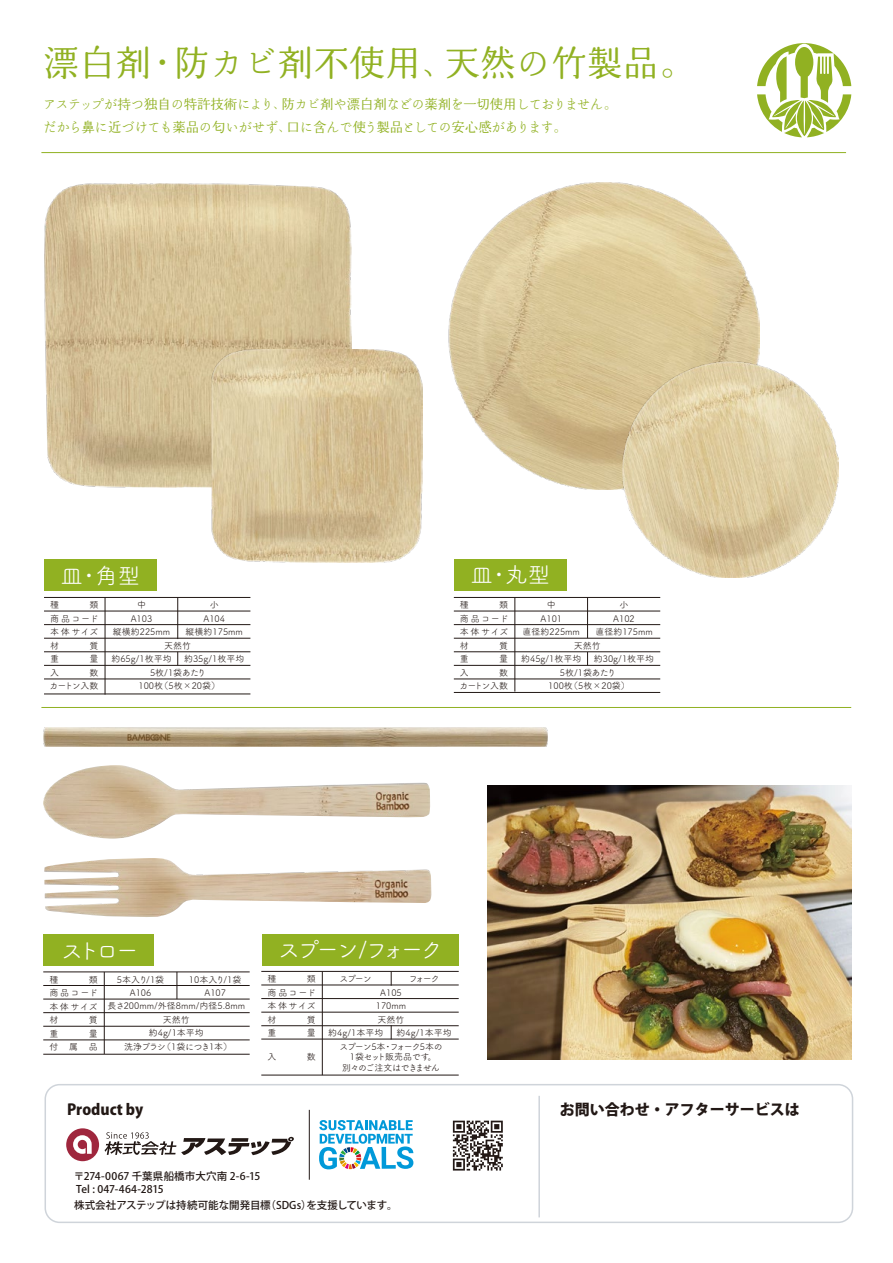
<style>
.page{position:relative;width:893px;height:1263px;background:#fff}
.page>*{position:absolute;margin:0;border:0;box-sizing:border-box;transform-origin:0 0}
.t1{font:36px "Kinuta Marumin Shinano Std N R";color:#91b122}
.t2{font:22.5px "Tsuku A Rd Gothic Std R";letter-spacing:-.15em;color:#fff}
.t3{font:800 15px "Koz Go Pr 6 N";color:#221815}
.t4{font:13.5px/22.5px "Kinuta Marumin Shinano Std N R";letter-spacing:-.03em;color:#91b122}
.t5{font:500 10.5px/13.5px "Koz Go Pro";color:#221815}
.t6{font:9px/13.5px "Tsuku A Rd Gothic Std R";color:#221815;text-align:center}
.t7{font:9px/10.5px "Tsuku A Rd Gothic Std R";letter-spacing:-.11em;color:#221815;text-align:center}
</style>
<div class="page">
<img style="left:449px;top:182px;width:310px;height:307px">
<img style="left:44px;top:183px;width:307px;height:304px">
<img style="left:622px;top:361px;width:216px;height:216px">
<img style="left:44px;top:858px;width:387px;height:59px">
<img style="left:43px;top:765px;width:387px;height:74px">
<img style="left:211px;top:350px;width:212px;height:212px">
<img style="left:43px;top:728px;width:504px;height:19px">
<img style="left:487px;top:786px;width:365px;height:273px">
<hr style="left:44px;top:597px;width:206px;height:1px;background:#221815">
<hr style="left:44px;top:611px;width:206px;height:1px;background:#221815">
<hr style="left:44px;top:624px;width:206px;height:1px;background:#221815">
<hr style="left:44px;top:638px;width:206px;height:1px;background:#221815">
<hr style="left:44px;top:651px;width:206px;height:1px;background:#221815">
<hr style="left:44px;top:665px;width:206px;height:1px;background:#221815">
<hr style="left:44px;top:679px;width:206px;height:1px;background:#221815">
<hr style="left:44px;top:694px;width:206px;height:1px;background:#221815">
<hr style="left:105px;top:597px;width:1px;height:97px;background:#221815">
<hr style="left:177px;top:597px;width:1px;height:42px;background:#221815">
<svg style="left:177px;top:652px;width:1px;height:13px"></svg>
<hr style="left:454px;top:597px;width:206px;height:1px;background:#221815">
<hr style="left:454px;top:611px;width:206px;height:1px;background:#221815">
<hr style="left:454px;top:624px;width:206px;height:1px;background:#221815">
<hr style="left:454px;top:638px;width:206px;height:1px;background:#221815">
<hr style="left:454px;top:651px;width:206px;height:1px;background:#221815">
<hr style="left:454px;top:665px;width:206px;height:1px;background:#221815">
<hr style="left:454px;top:679px;width:206px;height:1px;background:#221815">
<hr style="left:454px;top:692px;width:206px;height:1px;background:#221815">
<hr style="left:515px;top:597px;width:1px;height:94px;background:#221815">
<hr style="left:587px;top:597px;width:1px;height:41px;background:#221815">
<svg style="left:587px;top:652px;width:1px;height:13px"></svg>
<div style="left:45px;top:560px;width:112px;height:31px;background:#91b122"></div>
<div style="left:454px;top:559px;width:113px;height:31px;background:#91b122"></div>
<hr style="left:261px;top:971px;width:198px;height:1px;background:#221815">
<hr style="left:261px;top:985px;width:198px;height:1px;background:#221815">
<hr style="left:261px;top:998px;width:198px;height:1px;background:#221815">
<hr style="left:261px;top:1012px;width:198px;height:1px;background:#221815">
<hr style="left:261px;top:1025px;width:198px;height:1px;background:#221815">
<hr style="left:261px;top:1039px;width:198px;height:1px;background:#221815">
<hr style="left:261px;top:1075px;width:198px;height:1px;background:#221815">
<hr style="left:322px;top:971px;width:1px;height:104px;background:#221815">
<svg style="left:391px;top:971px;width:1px;height:15px"></svg>
<svg style="left:391px;top:1025px;width:1px;height:14px"></svg>
<div style="left:262px;top:934px;width:197px;height:31px;background:#91b122"></div>
<hr style="left:43px;top:972px;width:207px;height:1px;background:#221815">
<hr style="left:43px;top:985px;width:207px;height:1px;background:#221815">
<hr style="left:43px;top:999px;width:207px;height:1px;background:#221815">
<hr style="left:43px;top:1012px;width:207px;height:1px;background:#221815">
<hr style="left:43px;top:1026px;width:207px;height:1px;background:#221815">
<hr style="left:43px;top:1040px;width:207px;height:1px;background:#221815">
<hr style="left:43px;top:1054px;width:207px;height:1px;background:#221815">
<hr style="left:104px;top:972px;width:1px;height:82px;background:#221815">
<svg style="left:177px;top:972px;width:1px;height:27px"></svg>
<div style="left:44px;top:934px;width:110px;height:32px;background:#91b122"></div>
<hr style="left:41px;top:152px;width:805px;height:1px;background:#91b122">
<hr style="left:41px;top:707px;width:810px;height:1px;background:#91b122">
<svg style="left:757px;top:43px;width:94px;height:94px"></svg>
<div style="left:45px;top:1084px;width:808px;height:139px;border:2px solid #cfd4da;border-radius:14px"></div>
<hr style="left:538px;top:1096px;width:2px;height:121px;background:#cfd4da">
<svg style="left:66px;top:1128px;width:33px;height:33px"></svg>
<svg style="left:105px;top:1132px;width:189px;height:23px"></svg>
<svg style="left:319px;top:1120px;width:94px;height:49px"></svg>
<hr style="left:309px;top:1110px;width:1px;height:70px;background:#221815">
<svg style="left:453px;top:1121px;width:50px;height:49px"></svg>
<h1 class="t1" style="left:43px;top:43px;width:651px">漂白剤・防カビ剤不使用、天然の竹製品。</h1>
<h3 class="t4" style="left:43px;top:94px;width:575px">アステップが持つ独自の特許技術により、防カビ剤や漂白剤などの薬剤を一切使用しておりません。だから鼻に近づけても薬品の匂いがせず、口に含んで使う製品としての安心感があります。</h3>
<h2 class="t2" style="left:61px;top:559px;width:81px">皿・角型</h2>
<h2 class="t2" style="left:470px;top:558px;width:81px">皿・丸型</h2>
<p class="t6" style="left:50px;top:598px;width:10px">種</p>
<p class="t6" style="left:50px;top:598px;width:50px;text-align:justify;text-indent:39px">類商品コード本体サイズ材</p>
<p class="t6" style="left:90px;top:638px;width:10px">質</p>
<p class="t6" style="left:50px;top:652px;width:10px">重</p>
<p class="t6" style="left:90px;top:652px;width:10px">量</p>
<p class="t6" style="left:50px;top:665px;width:10px">入</p>
<p class="t6" style="left:50px;top:665px;width:50px;text-align:right">数<br>カートン入数</p>
<p class="t6" style="left:113px;top:598px;width:59px">中<br>A103<br>縦横約225mm</p>
<p class="t6" style="left:111px;top:652px;width:62px">約65g/1枚平均</p>
<p class="t6" style="left:186px;top:598px;width:59px">小<br>A104<br>縦横約175mm</p>
<p class="t6" style="left:184px;top:652px;width:62px">約35g/1枚平均</p>
<p class="t6" style="left:164px;top:638px;width:28px">天然竹</p>
<p class="t6" style="left:138px;top:665px;width:83px">5枚/1袋あたり<br>100枚（5枚×20袋）</p>
<p class="t6" style="left:460px;top:598px;width:10px">種</p>
<p class="t6" style="left:460px;top:598px;width:50px;text-align:justify;text-indent:39px">類商品コード本体サイズ材</p>
<p class="t6" style="left:499px;top:638px;width:10px">質</p>
<p class="t6" style="left:460px;top:652px;width:10px">重</p>
<p class="t6" style="left:499px;top:652px;width:10px">量</p>
<p class="t6" style="left:460px;top:665px;width:10px">入</p>
<p class="t6" style="left:459px;top:665px;width:50px;text-align:right">数<br>カートン入数</p>
<p class="t6" style="left:523px;top:598px;width:59px">中<br>A101<br>直径約225mm</p>
<p class="t6" style="left:521px;top:652px;width:62px">約45g/1枚平均</p>
<p class="t6" style="left:595px;top:598px;width:59px">小<br>A102<br>直径約175mm</p>
<p class="t6" style="left:594px;top:652px;width:62px">約30g/1枚平均</p>
<p class="t6" style="left:574px;top:638px;width:28px">天然竹</p>
<p class="t6" style="left:548px;top:665px;width:83px">5枚/1袋あたり<br>100枚（5枚×20袋）</p>
<h2 class="t2" style="left:61px;top:933px;width:79px">ストロー</h2>
<h2 class="t2" style="left:278px;top:933px;width:167px">スプーン/フォーク</h2>
<p class="t6" style="left:49px;top:972px;width:10px">種</p>
<p class="t6" style="left:49px;top:972px;width:50px;text-align:justify;text-indent:39px">類商品コード本体サイズ材</p>
<p class="t6" style="left:89px;top:1012px;width:10px">質</p>
<p class="t6" style="left:49px;top:1026px;width:50px;text-align:right">量<br>付属品</p>
<p class="t6" style="left:49px;top:1026px;width:10px">重</p>
<p class="t6" style="left:117px;top:972px;width:49px">5本入り/1袋<br>A106</p>
<p class="t6" style="left:189px;top:972px;width:54px">10本入り/1袋<br>A107</p>
<p class="t6" style="left:108px;top:999px;width:139px">長さ200mm/外径8mm/内径5.8mm天然竹<br>約4g/1本平均<br>洗浄ブラシ（1袋につき1本）</p>
<p class="t6" style="left:267px;top:971px;width:10px">種</p>
<p class="t6" style="left:267px;top:971px;width:50px;text-align:justify;text-indent:39px">類商品コード本体サイズ材</p>
<p class="t6" style="left:307px;top:1012px;width:10px">質</p>
<p class="t6" style="left:267px;top:1025px;width:10px">重</p>
<p class="t6" style="left:307px;top:1025px;width:10px">量</p>
<p class="t6" style="left:267px;top:1049px;width:10px">入</p>
<p class="t6" style="left:307px;top:1049px;width:10px">数</p>
<p class="t6" style="left:340px;top:971px;width:34px">スプーン</p>
<p class="t6" style="left:409px;top:971px;width:33px">フォーク</p>
<p class="t6" style="left:376px;top:985px;width:32px">A105<br>170mm天然竹</p>
<p class="t7" style="left:339px;top:1040px;width:105px">スプーン5本・フォーク5本の<br>1袋セット販売品です。<br>別々のご注文はできません</p>
<p class="t6" style="left:328px;top:1025px;width:57px">約4g/1本平均</p>
<p class="t6" style="left:397px;top:1025px;width:57px">約4g/1本平均</p>
<h3 class="t3" style="left:67px;top:1101px;width:78px">Product by</h3>
<h3 class="t3" style="left:560px;top:1101px;width:241px">お問い合わせ・アフターサービスは</h3>
<p class="t5" style="left:74px;top:1169px;width:188px">〒274-0067 千葉県船橋市大穴南 2-6-15<br>Tel : 047-464-2815</p>
<p class="t5" style="left:74px;top:1199px;width:325px">株式会社アステップは持続可能な開発目標（SDGs）を支援しています。</p>
</div>
